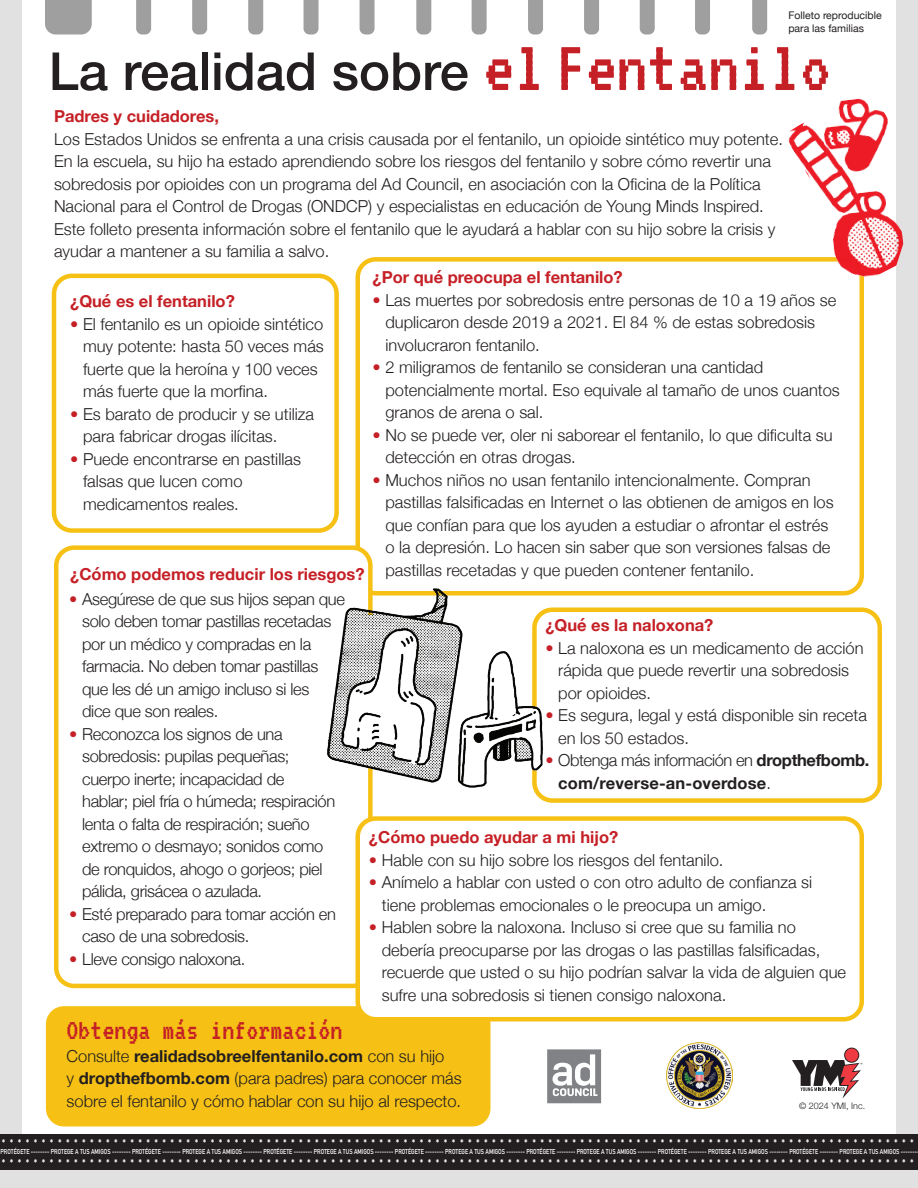
<style>
.page{position:relative;width:918px;height:1188px;background:#fff}
.page>*{position:absolute;margin:0;border:0;box-sizing:border-box;transform-origin:0 0}
.t1{font:500 52.5px "Helvetica Neue";color:#231f20}
.t2{font:30px "VT323";color:#c52026}
.t3{font:300 16.5px/22.5px "Helvetica Neue";color:#231f20}
.t4{font:300 16.5px/22.5px "Helvetica Neue";letter-spacing:-.02em;color:#231f20}
.t5{font:700 16.5px "Helvetica Neue";color:#c52026}
.t6{font:700 16.5px/22.5px "Helvetica Neue";letter-spacing:.01em;color:#231f20}
.t7{font:700 12.6px "DIN Alternate";color:#fff;scale:.82 1}
.t8{font:10.5px/13.5px "Helvetica Neue";color:#231f20}
.t9{font:300 9px "Helvetica Neue";color:#231f20}
.t10{font:700 6.9px "DIN Alternate";color:#fff;scale:.82 1}
.s1{font-family:"VT323";font-weight:400;font-size:76.5px;color:#c52026}
.s2{font-weight:700;color:#c52026}
.s3{color:#c52026}
.s4{font-weight:300;color:#c52026}
.s5{font-weight:300}
.s6{font-weight:700}
</style>
<div class="page">
<div style="left:0;top:0;width:22px;height:1188px;background:#e0e1e0"></div>
<div style="left:0;top:1168px;width:918px;height:20px;background:#e0e1e0"></div>
<div style="left:896px;top:0;width:22px;height:1188px;background:#e0e1e0"></div>
<div style="left:46px;top:1006px;width:444px;height:120px;background:#f6c114;border-radius:18px"></div>
<div style="left:52px;top:274px;width:287px;height:259px;border:4px solid #f6c114;border-radius:18px"></div>
<div style="left:356px;top:257px;width:508px;height:339px;border:4px solid #f6c114;border-radius:18px"></div>
<div style="left:532px;top:608px;width:350px;height:195px;border:4px solid #f6c114;border-radius:18px"></div>
<svg style="left:45px;top:0;width:47px;height:35px"></svg>
<svg style="left:136px;top:0;width:15px;height:35px"></svg>
<svg style="left:192px;top:0;width:15px;height:35px"></svg>
<svg style="left:248px;top:0;width:15px;height:35px"></svg>
<svg style="left:304px;top:0;width:15px;height:35px"></svg>
<svg style="left:360px;top:0;width:15px;height:35px"></svg>
<svg style="left:416px;top:0;width:15px;height:35px"></svg>
<svg style="left:472px;top:0;width:15px;height:35px"></svg>
<svg style="left:528px;top:0;width:15px;height:35px"></svg>
<svg style="left:584px;top:0;width:15px;height:35px"></svg>
<svg style="left:640px;top:0;width:15px;height:35px"></svg>
<svg style="left:695px;top:0;width:15px;height:35px"></svg>
<svg style="left:752px;top:0;width:15px;height:35px"></svg>
<img style="left:784px;top:98px;width:119px;height:186px">
<div style="left:54px;top:545px;width:319px;height:443px;border:4px solid #f6c114;border-radius:18px"></div>
<div style="left:358px;top:819px;width:504px;height:200px;background:#fff;border-radius:18px"></div>
<div style="left:356px;top:816px;width:508px;height:206px;border:4px solid #f6c114;border-radius:18px"></div>
<img style="left:276px;top:526px;width:330px;height:277px">
<div style="left:0;top:1134px;width:918px;height:35px;background:#231f20"></div>
<svg style="left:547px;top:1049px;width:54px;height:54px"></svg>
<svg style="left:844px;top:1048px;width:15px;height:15px"></svg>
<div style="left:845px;top:1048px;width:13px;height:14px;background:#ee3a41;border-radius:50%"></div>
<svg style="left:792px;top:1060px;width:70px;height:38px"></svg>
<img style="left:666px;top:1042px;width:66px;height:66px">
<p class="t8" style="left:788px;top:9px;width:95px">Folleto reproducible para las familias</p>
<p class="t1" style="left:49px;top:29px;width:784px">La realidad sobre <span class="s1">el Fentanilo</span></p>
<p class="t3" style="left:54px;top:104px;width:730px"><span class="s2">Padres y cuidadores,<br></span>Los Estados Unidos se enfrenta a una crisis causada por el fentanilo, un opioide sintético muy potente.<br>En la escuela, su hijo ha estado aprendiendo sobre los riesgos del fentanilo y sobre cómo revertir una sobredosis por opioides con un programa del Ad Council, en asociación con la Oficina de la Política Nacional para el Control de Drogas (ONDCP) y especialistas en educación de Young Minds Inspired.<br>Este folleto presenta información sobre el fentanilo que le ayudará a hablar con su hijo sobre la crisis y ayudar a mantener a su familia a salvo.</p>
<p class="t5" style="left:70px;top:288px;width:166px">¿Qué es el fentanilo?</p>
<p class="t3" style="left:83px;top:311px;width:242px;text-indent:-13px"><span class="s3">•</span> El fentanilo es un opioide sintético muy potente: hasta 50 veces más fuerte que la heroína y 100 veces más fuerte que la morfina.</p>
<p class="t3" style="left:83px;top:401px;width:233px;text-indent:-13px"><span class="s3">•</span> Es barato de producir y se utiliza para fabricar drogas ilícitas.</p>
<p class="t3" style="left:83px;top:446px;width:219px;text-indent:-13px"><span class="s3">•</span> Puede encontrarse en pastillas falsas que lucen como medicamentos reales.</p>
<p class="t5" style="left:373px;top:264px;width:252px">¿Por qué preocupa el fentanilo?</p>
<p class="t3" style="left:385px;top:287px;width:452px;text-indent:-13px"><span class="s3">•</span> Las muertes por sobredosis entre personas de 10 a 19 años se duplicaron desde 2019 a 2021. El 84 % de estas sobredosis involucraron fentanilo.</p>
<p class="t3" style="left:385px;top:355px;width:456px;text-indent:-13px"><span class="s3">•</span> 2 miligramos de fentanilo se consideran una cantidad potencialmente mortal. Eso equivale al tamaño de unos cuantos granos de arena o sal.</p>
<p class="t3" style="left:385px;top:422px;width:449px;text-indent:-13px"><span class="s3">•</span> No se puede ver, oler ni saborear el fentanilo, lo que dificulta su detección en otras drogas.</p>
<p class="t3" style="left:385px;top:467px;width:450px;text-indent:-13px"><span class="s3">•</span> Muchos niños no usan fentanilo intencionalmente. Compran pastillas falsificadas en Internet o las obtienen de amigos en los que confían para que los ayuden a estudiar o afrontar el estrés o la depresión. Lo hacen sin saber que son versiones falsas de pastillas recetadas y que pueden contener fentanilo.</p>
<p class="t5" style="left:70px;top:561px;width:296px">¿Cómo podemos reducir los riesgos?</p>
<p class="t4" style="left:82px;top:586px;width:264px;text-indent:-13px"><span class="s3">•</span> Asegúrese de que sus hijos sepan que solo deben tomar pastillas recetadas por un médico y compradas en la farmacia. No deben tomar pastillas que les dé un amigo incluso si les<br>dice que son reales.</p>
<p class="t4" style="left:82px;top:721px;width:255px;text-indent:-13px"><span class="s3">•</span> Reconozca los signos de una sobredosis: pupilas pequeñas; cuerpo inerte; incapacidad de<br>hablar; piel fría o húmeda; respiración lenta o falta de respiración; sueño extremo o desmayo; sonidos como de ronquidos, ahogo o gorjeos; piel pálida, grisácea o azulada.</p>
<p class="t4" style="left:82px;top:901px;width:255px;text-indent:-13px"><span class="s3">•</span> Esté preparado para tomar acción en caso de una sobredosis.</p>
<p class="t4" style="left:69px;top:946px;width:178px"><span class="s3">•</span> Lleve consigo naloxona.</p>
<p class="t5" style="left:545px;top:612px;width:170px">¿Qué es la naloxona?</p>
<p class="t3" style="left:558px;top:635px;width:307px;text-indent:-13px"><span class="s3">•</span> La naloxona es un medicamento de acción rápida que puede revertir una sobredosis por opioides.</p>
<p class="t3" style="left:558px;top:703px;width:310px;text-indent:-13px"><span class="s3">•</span> Es segura, legal y está disponible sin receta en los 50 estados.</p>
<p class="t6" style="left:558px;top:749px;width:313px;text-indent:-13px"><span class="s4">•</span> <span class="s5">Obtenga más información en</span> dropthefbomb. com/reverse-an-overdose<span class="s5">.</span></p>
<p class="t5" style="left:369px;top:824px;width:251px">¿Cómo puedo ayudar a mi hijo?</p>
<p class="t3" style="left:369px;top:847px;width:356px"><span class="s3">•</span> Hable con su hijo sobre los riesgos del fentanilo.</p>
<p class="t3" style="left:382px;top:870px;width:432px;text-indent:-13px"><span class="s3">•</span> Anímelo a hablar con usted o con otro adulto de confianza si tiene problemas emocionales o le preocupa un amigo.</p>
<p class="t3" style="left:382px;top:915px;width:466px;text-indent:-13px"><span class="s3">•</span> Hablen sobre la naloxona. Incluso si cree que su familia no debería preocuparse por las drogas o las pastillas falsificadas, recuerde que usted o su hijo podrían salvar la vida de alguien que sufre una sobredosis si tienen consigo naloxona.</p>
<p class="t2" style="left:67px;top:1008px;width:277px">Obtenga más información</p>
<p class="t3" style="left:67px;top:1043px;width:397px">Consulte <span class="s6">realidadsobreelfentanilo.com</span> con su hijo<br>y <span class="s6">dropthefbomb.com</span> (para padres) para conocer más sobre el fentanilo y cómo hablar con su hijo al respecto.</p>
<p class="t9" style="left:799px;top:1098px;width:68px">© 2024 YMI, Inc.</p>
<p class="t7" style="left:2px;top:1134px;width:1114px">******************************************************************************************************************</p>
<p class="t10" style="left:1px;top:1146px;width:1119px">PROTÉGETE -------- PROTEGE A TUS AMIGOS -------- PROTÉGETE -------- PROTEGE A TUS AMIGOS -------- PROTÉGETE -------- PROTEGE A TUS AMIGOS -------- PROTÉGETE -------- PROTEGE A TUS AMIGOS -------- PROTÉGETE -------- PROTEGE A TUS AMIGOS -------- PROTÉGETE -------- PROTEGE A TUS AMIGOS -------- PROTÉGETE -------- PROTEGE A TUS AMIGOS -------</p>
<p class="t7" style="left:2px;top:1154px;width:1114px">******************************************************************************************************************</p>
</div>
